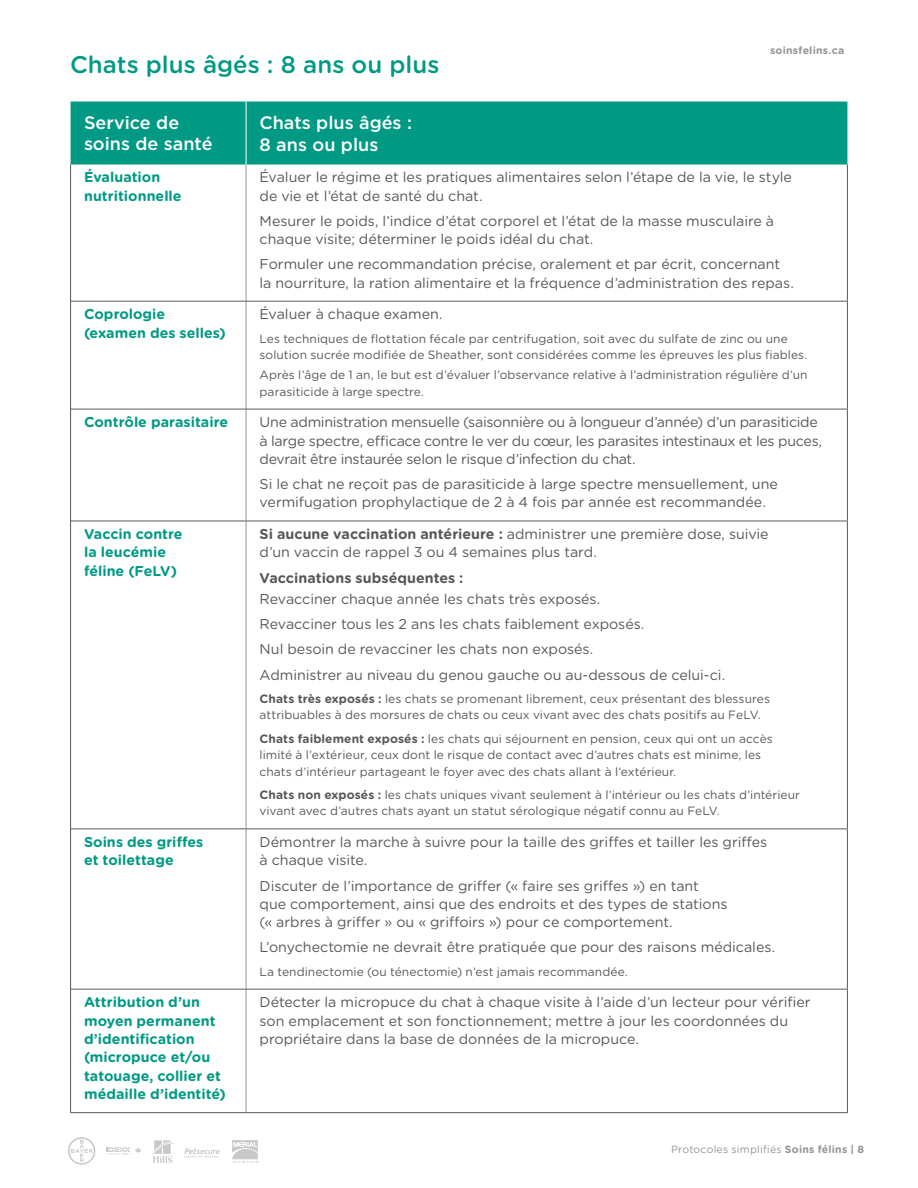
<style>
.page{position:relative;width:918px;height:1188px;background:#fff}
.page>*{position:absolute;margin:0;border:0;box-sizing:border-box;transform-origin:0 0}
.t1{font:500 24px "Gotham Rounded";color:#009a84}
.t2{font:500 18px/21px "Gotham";color:#fff}
.t3{font:14.25px/18.3px "Gotham Rounded";letter-spacing:-.005em;color:#57585a}
.t4{font:700 14.25px/18.3px "Gotham Rounded";color:#009a84}
.t5{font:700 14.25px "Gotham Rounded";color:#57585a}
.t6{font:12px/16.5px "Gotham Rounded";letter-spacing:.005em;color:#57585a}
.t7{font:10.5px "Gotham Rounded";letter-spacing:.02em;color:#939598}
.t8{font:700 10.5px "Gotham Rounded";letter-spacing:.025em;color:#939598}
.s1{font-weight:700}
</style>
<div class="page">
<svg style="left:68px;top:1137px;width:27px;height:28px"></svg>
<svg style="left:151px;top:1140px;width:23px;height:23px"></svg>
<svg style="left:106px;top:1147px;width:35px;height:8px"></svg>
<svg style="left:232px;top:1140px;width:26px;height:23px"></svg>
<svg style="left:184px;top:1148px;width:36px;height:10px"></svg>
<div style="left:71px;top:102px;width:776px;height:63px;background:#009a84"></div>
<hr style="left:246px;top:165px;width:1px;height:136px;background:#939598">
<hr style="left:246px;top:302px;width:1px;height:107px;background:#939598">
<hr style="left:246px;top:409px;width:1px;height:112px;background:#939598">
<hr style="left:246px;top:521px;width:1px;height:307px;background:#939598">
<hr style="left:246px;top:829px;width:1px;height:160px;background:#939598">
<hr style="left:246px;top:990px;width:1px;height:122px;background:#939598">
<hr style="left:246px;top:102px;width:1px;height:63px;background:#fff">
<hr style="left:70px;top:165px;width:1px;height:136px;background:#57585a">
<hr style="left:70px;top:301px;width:1px;height:108px;background:#57585a">
<hr style="left:70px;top:409px;width:1px;height:112px;background:#57585a">
<hr style="left:70px;top:521px;width:1px;height:308px;background:#57585a">
<hr style="left:70px;top:829px;width:1px;height:160px;background:#57585a">
<hr style="left:70px;top:989px;width:1px;height:123px;background:#57585a">
<hr style="left:847px;top:165px;width:1px;height:136px;background:#57585a">
<hr style="left:71px;top:301px;width:175px;height:1px;background:#57585a">
<hr style="left:246px;top:301px;width:602px;height:1px;background:#57585a">
<hr style="left:847px;top:302px;width:1px;height:107px;background:#57585a">
<hr style="left:71px;top:409px;width:175px;height:1px;background:#57585a">
<hr style="left:246px;top:409px;width:602px;height:1px;background:#57585a">
<hr style="left:847px;top:409px;width:1px;height:112px;background:#57585a">
<hr style="left:71px;top:521px;width:175px;height:1px;background:#57585a">
<hr style="left:246px;top:521px;width:602px;height:1px;background:#57585a">
<hr style="left:847px;top:521px;width:1px;height:307px;background:#57585a">
<hr style="left:71px;top:828px;width:175px;height:1px;background:#57585a">
<hr style="left:246px;top:828px;width:602px;height:1px;background:#57585a">
<hr style="left:847px;top:829px;width:1px;height:160px;background:#57585a">
<hr style="left:71px;top:989px;width:175px;height:1px;background:#57585a">
<hr style="left:246px;top:989px;width:602px;height:1px;background:#57585a">
<hr style="left:847px;top:990px;width:1px;height:122px;background:#57585a">
<hr style="left:70px;top:1112px;width:176px;height:1px;background:#57585a">
<hr style="left:246px;top:1112px;width:602px;height:1px;background:#57585a">
<h1 class="t1" style="left:70px;top:48px;width:371px">Chats plus âgés : 8 ans ou plus</h1>
<p class="t8" style="left:770px;top:43px;width:76px">soinsfelins.ca</p>
<p class="t2" style="left:84px;top:112px;width:130px">Service de soins de santé</p>
<p class="t2" style="left:260px;top:112px;width:154px;line-height:21.6px">Chats plus âgés :<br>8 ans ou plus</p>
<p class="t4" style="left:84px;top:168px;width:99px">Évaluation nutritionnelle</p>
<p class="t3" style="left:260px;top:167px;width:534px">Évaluer le régime et les pratiques alimentaires selon l’étape de la vie, le style de vie et l’état de santé du chat.</p>
<p class="t3" style="left:260px;top:211px;width:516px">Mesurer le poids, l’indice d’état corporel et l’état de la masse musculaire à chaque visite; déterminer le poids idéal du chat.</p>
<p class="t3" style="left:260px;top:254px;width:536px">Formuler une recommandation précise, oralement et par écrit, concernant la nourriture, la ration alimentaire et la fréquence d’administration des repas.</p>
<p class="t4" style="left:84px;top:305px;width:143px">Coprologie (examen des selles)</p>
<p class="t3" style="left:260px;top:304px;width:185px">Évaluer à chaque examen.</p>
<p class="t6" style="left:260px;top:330px;width:549px">Les techniques de flottation fécale par centrifugation, soit avec du sulfate de zinc ou une solution sucrée modifiée de Sheather, sont considérées comme les épreuves les plus fiables.</p>
<p class="t6" style="left:260px;top:366px;width:550px">Après l’âge de 1 an, le but est d’évaluer l’observance relative à l’administration régulière d’un parasiticide à large spectre.</p>
<p class="t4" style="left:84px;top:412px;width:146px">Contrôle parasitaire</p>
<p class="t3" style="left:260px;top:412px;width:564px">Une administration mensuelle (saisonnière ou à longueur d’année) d’un parasiticide à large spectre, efficace contre le ver du cœur, les parasites intestinaux et les puces, devrait être instaurée selon le risque d’infection du chat.</p>
<p class="t3" style="left:260px;top:474px;width:520px">Si le chat ne reçoit pas de parasiticide à large spectre mensuellement, une vermifugation prophylactique de 2 à 4 fois par année est recommandée.</p>
<p class="t4" style="left:84px;top:524px;width:100px">Vaccin contre la leucémie féline (FeLV)</p>
<p class="t3" style="left:260px;top:524px;width:511px"><span class="s1">Si aucune vaccination antérieure :</span> administrer une première dose, suivie d’un vaccin de rappel 3 ou 4 semaines plus tard.</p>
<p class="t5" style="left:260px;top:567px;width:205px">Vaccinations subséquentes :</p>
<p class="t3" style="left:260px;top:586px;width:467px;line-height:25px">Revacciner chaque année les chats très exposés.<br>Revacciner tous les 2 ans les chats faiblement exposés.<br>Nul besoin de revacciner les chats non exposés.<br>Administrer au niveau du genou gauche ou au-dessous de celui-ci.</p>
<p class="t6" style="left:260px;top:690px;width:512px"><span class="s1">Chats très exposés :</span> les chats se promenant librement, ceux présentant des blessures attribuables à des morsures de chats ou ceux vivant avec des chats positifs au FeLV.</p>
<p class="t6" style="left:260px;top:730px;width:515px"><span class="s1">Chats faiblement exposés :</span> les chats qui séjournent en pension, ceux qui ont un accès limité à l’extérieur, ceux dont le risque de contact avec d’autres chats est minime, les chats d’intérieur partageant le foyer avec des chats allant à l’extérieur.</p>
<p class="t6" style="left:260px;top:786px;width:542px"><span class="s1">Chats non exposés :</span> les chats uniques vivant seulement à l’intérieur ou les chats d’intérieur vivant avec d’autres chats ayant un statut sérologique négatif connu au FeLV.</p>
<p class="t4" style="left:84px;top:832px;width:121px">Soins des griffes et toilettage</p>
<p class="t3" style="left:260px;top:832px;width:509px">Démontrer la marche à suivre pour la taille des griffes et tailler les griffes à chaque visite.</p>
<p class="t3" style="left:260px;top:876px;width:470px">Discuter de l’importance de griffer (« faire ses griffes ») en tant que comportement, ainsi que des endroits et des types de stations (« arbres à griffer » ou « griffoirs ») pour ce comportement.</p>
<p class="t3" style="left:260px;top:938px;width:517px">L’onychectomie ne devrait être pratiquée que pour des raisons médicales.</p>
<p class="t6" style="left:260px;top:963px;width:370px">La tendinectomie (ou ténectomie) n’est jamais recommandée.</p>
<p class="t4" style="left:84px;top:993px;width:143px">Attribution d’un moyen permanent d’identification (micropuce et/ou tatouage, collier et médaille d’identité)</p>
<p class="t3" style="left:260px;top:992px;width:553px">Détecter la micropuce du chat à chaque visite à l’aide d’un lecteur pour vérifier son emplacement et son fonctionnement; mettre à jour les coordonnées du propriétaire dans la base de données de la micropuce.</p>
<p class="t7" style="left:671px;top:1142px;width:194px">Protocoles simplifiés <span class="s1">Soins félins | 8</span></p>
</div>
